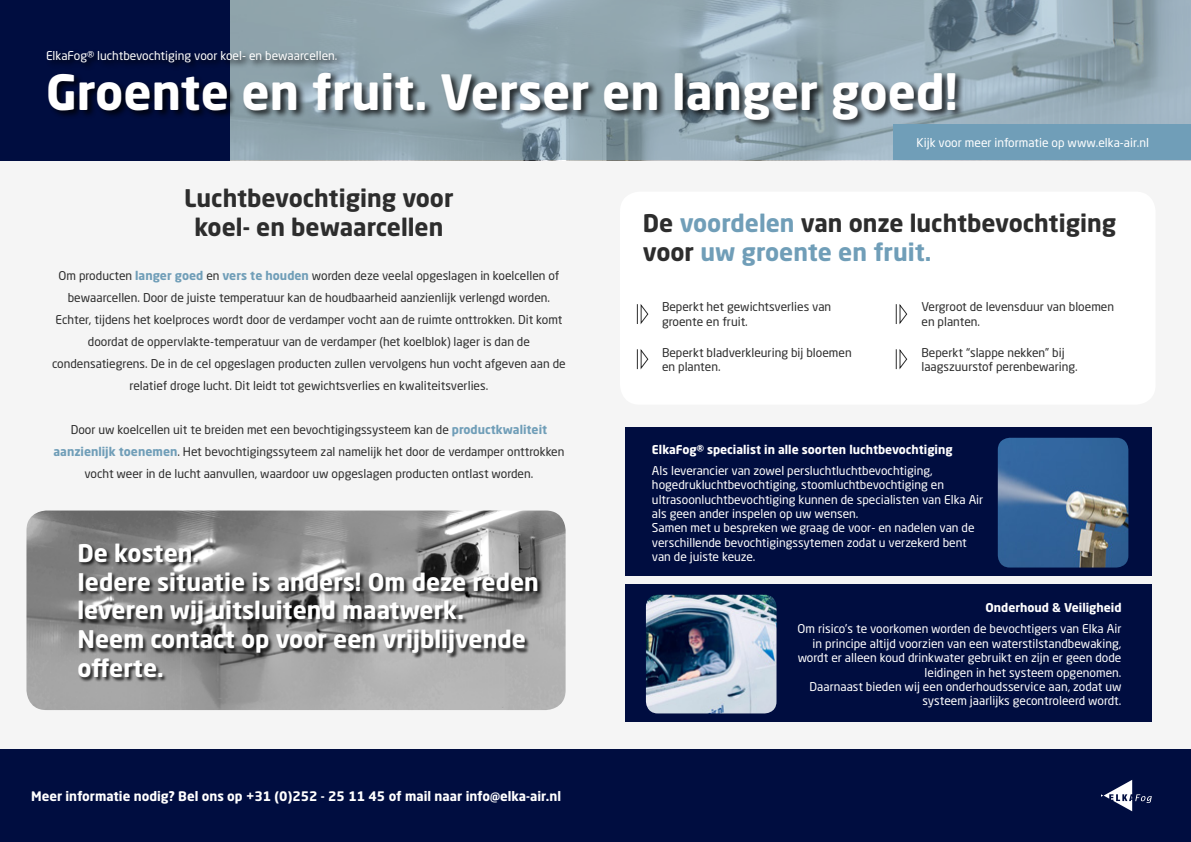
<style>
.page{position:relative;width:1191px;height:842px;background:#fff}
.page>*{position:absolute;margin:0;border:0;box-sizing:border-box;transform-origin:0 0}
.t1{font:700 48px "Neo Sans Std";color:#fff}
.t2{font:700 24px/28.8px "Neo Sans Std";color:#fff}
.t3{font:700 24px/28.8px "Neo Sans Std";color:#2d2d2d;text-align:center}
.t4{font:700 13px "Neo Sans Std";color:#fff}
.t5{font:12px/22px "Neo Sans Std";color:#2d2d2d}
.t6{font:12px/14.4px "Neo Sans Std";color:#fff}
.t7{font:700 12px "Neo Sans Std";color:#fff}
.s1{font-weight:700;color:#709eb8}
.s2{color:#709eb8}
</style>
<div class="page">
<div style="left:0;top:160px;width:1191px;height:589px;background:#f5f5f5"></div>
<div style="left:620px;top:192px;width:535px;height:213px;background:#fff;border-radius:20px"></div>
<div style="left:0;top:749px;width:1191px;height:93px;background:#000d40"></div>
<svg style="left:1101px;top:780px;width:50px;height:31px"></svg>
<img style="left:26px;top:510px;width:539px;height:200px">
<svg style="left:637px;top:304px;width:12px;height:21px"></svg>
<svg style="left:637px;top:349px;width:12px;height:21px"></svg>
<svg style="left:896px;top:304px;width:11px;height:21px"></svg>
<svg style="left:896px;top:349px;width:11px;height:21px"></svg>
<svg style="left:229px;top:0;width:962px;height:160px;background:#91a6b1"></svg>
<div style="left:0;top:0;width:229px;height:160px;background:#000d40"></div>
<div style="left:45px;top:50px;width:919px;height:79px;background:#000;opacity:.75"></div>
<div style="left:893px;top:125px;width:298px;height:35px;background:#709eb8"></div>
<div style="left:79px;top:543px;width:464px;height:139px;background:#000;opacity:.75"></div>
<div style="left:625px;top:427px;width:526px;height:149px;background:#000d40"></div>
<div style="left:625px;top:584px;width:526px;height:138px;background:#000d40"></div>
<img style="left:646px;top:595px;width:130px;height:118px">
<img style="left:997px;top:438px;width:131px;height:129px">
<p class="t6" style="left:46px;top:48px;width:293px">ElkaFog® luchtbevochtiging voor koel- en bewaarcellen.</p>
<h1 class="t1" style="left:46px;top:61px;width:913px">Groente en fruit. Verser en langer goed!</h1>
<p class="t6" style="left:916px;top:135px;width:234px">Kijk voor meer informatie op www.elka-air.nl</p>
<h2 class="t3" style="left:184px;top:183px;width:271px">Luchtbevochtiging voor koel- en bewaarcellen</h2>
<p class="t5" style="left:52px;top:265px;width:515px;text-align:center">Om producten <span class="s1">langer goed</span> en <span class="s1">vers te houden</span> worden deze veelal opgeslagen in koelcellen of bewaarcellen. Door de juiste temperatuur kan de houdbaarheid aanzienlijk verlengd worden.<br>Echter, tijdens het koelproces wordt door de verdamper vocht aan de ruimte onttrokken. Dit komt doordat de oppervlakte-temperatuur van de verdamper (het koelblok) lager is dan de condensatiegrens. De in de cel opgeslagen producten zullen vervolgens hun vocht afgeven aan de relatief droge lucht. Dit leidt tot gewichtsverlies en kwaliteitsverlies.</p>
<p class="t5" style="left:54px;top:419px;width:512px;text-align:center">Door uw koelcellen uit te breiden met een bevochtigingssysteem kan de <span class="s1">productkwaliteit aanzienlijk toenemen</span>. Het bevochtigingssyteem zal namelijk het door de verdamper onttrokken vocht weer in de lucht aanvullen, waardoor uw opgeslagen producten ontlast worden.</p>
<h2 class="t2" style="left:77px;top:538px;width:463px">De kosten.<br>Iedere situatie is anders! Om deze reden leveren wij uitsluitend maatwerk.<br>Neem contact op voor een vrijblijvende offerte.</h2>
<p class="t4" style="left:31px;top:787px;width:531px">Meer informatie nodig? Bel ons op +31 (0)252 - 25 11 45 of mail naar info@elka-air.nl</p>
<h2 class="t3" style="left:643px;top:208px;width:475px;text-align:left">De <span class="s2">voordelen</span> van onze luchtbevochtiging voor <span class="s2">uw groente en fruit.</span></h2>
<p class="t5" style="left:662px;top:300px;width:171px;line-height:14.4px">Beperkt het gewichtsverlies van groente en fruit.</p>
<p class="t5" style="left:662px;top:345px;width:191px;line-height:14.4px">Beperkt bladverkleuring bij bloemen en planten.</p>
<p class="t5" style="left:921px;top:300px;width:194px;line-height:14.4px">Vergroot de levensduur van bloemen en planten.</p>
<p class="t5" style="left:921px;top:345px;width:158px;line-height:14.4px">Beperkt “slappe nekken” bij laagszuurstof perenbewaring.</p>
<p class="t7" style="left:652px;top:441px;width:302px">ElkaFog® specialist in alle soorten luchtbevochtiging</p>
<p class="t6" style="left:652px;top:463px;width:333px">Als leverancier van zowel persluchtluchtbevochtiging, hogedrukluchtbevochtiging, stoomluchtbevochtiging en ultrasoonluchtbevochtiging kunnen de specialisten van Elka Air als geen ander inspelen op uw wensen.<br>Samen met u bespreken we graag de voor- en nadelen van de verschillende bevochtigingssytemen zodat u verzekerd bent van de juiste keuze.</p>
<p class="t7" style="left:985px;top:600px;width:137px">Onderhoud &amp; Veiligheid</p>
<p class="t6" style="left:797px;top:621px;width:325px;text-align:right">Om risico’s te voorkomen worden de bevochtigers van Elka Air in principe altijd voorzien van een waterstilstandbewaking, wordt er alleen koud drinkwater gebruikt en zijn er geen dode leidingen in het systeem opgenomen.<br>Daarnaast bieden wij een onderhoudsservice aan, zodat uw systeem jaarlijks gecontroleerd wordt.</p>
</div>
